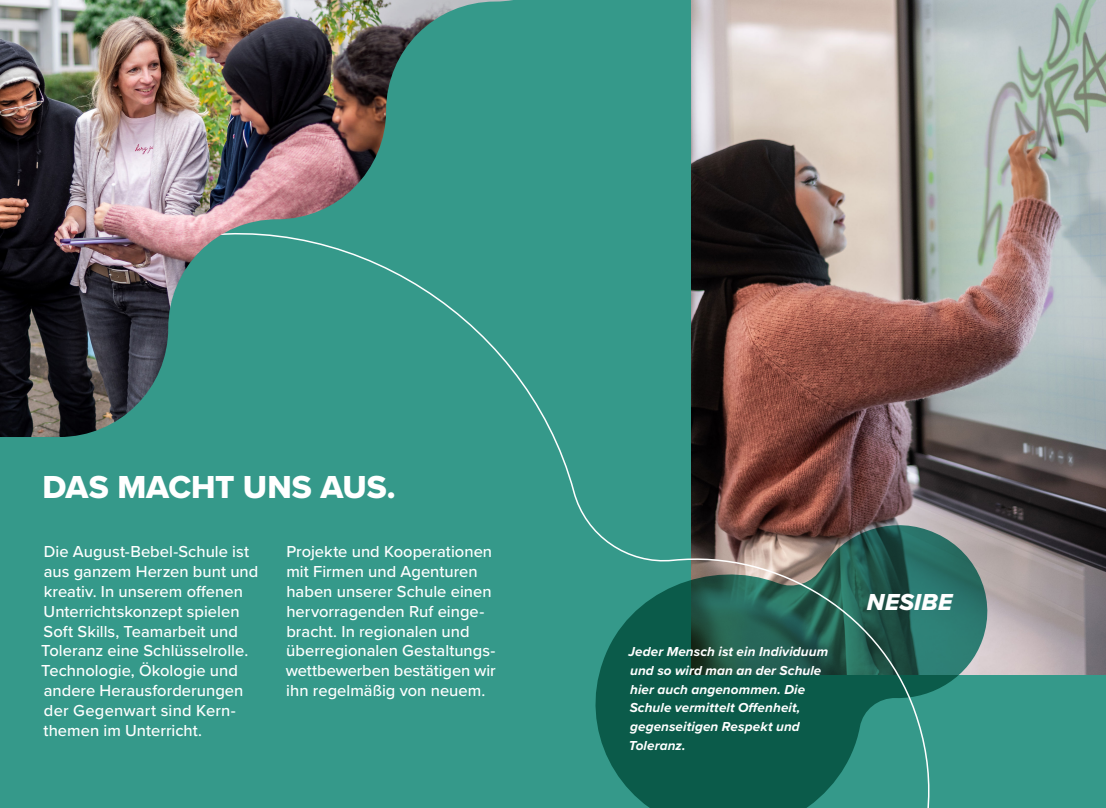
<style>
.page{position:relative;width:1106px;height:808px;background:#35998a}
.page>*{position:absolute;margin:0;border:0;box-sizing:border-box;transform-origin:0 0}
.t1{font:33px "Proxima Nova Extrabld";letter-spacing:-.005em;color:#fff}
.t2{font:24px "Proxima Nova Extrabld It";letter-spacing:.01em;color:#fff}
.Fließtext{font:500 16.5px/19.8px "Proxima Nova";color:#fff}
.Fließtext-2{font:italic 700 13.5px/18.8px "Proxima Nova";letter-spacing:.005em;color:#fff}
</style>
<div class="page">
<img style="left:691px;top:0;width:415px;height:674px">
<svg style="left:956px;top:521px;width:38px;height:156px;background:#759490"></svg>
<svg style="left:513px;top:189px;width:443px;height:619px"></svg>
<img style="left:0;top:0;width:513px;height:437px">
<p class="t1" style="left:43px;top:462px;width:355px">DAS MACHT UNS AUS.</p>
<p class="Fließtext" style="left:41px;top:541px;width:219px">Die August-Bebel-Schule ist aus ganzem Herzen bunt und kreativ. In unserem offenen<br>Unterrichtskonzept spielen<br>Soft Skills, Teamarbeit und<br>Toleranz eine Schlüsselrolle.<br>Technologie, Ökologie und andere Herausforderungen der Gegenwart sind Kern&shy;themen im Unterricht.</p>
<p class="Fließtext" style="left:286px;top:541px;width:211px">Projekte und Kooperationen mit Firmen und Agenturen haben unserer Schule einen hervorragenden Ruf einge&shy;bracht. In regionalen und überregionalen Gestaltungs&shy;wettbewerben bestätigen wir ihn regelmäßig von neuem.</p>
<p class="Fließtext-2" style="left:628px;top:642px;width:201px">Jeder Mensch ist ein Individuum und so wird man an der Schule hier auch angenommen. Die<br>Schule vermittelt Offenheit, gegenseitigen Respekt und<br>Toleranz.</p>
<p class="t2" style="left:867px;top:584px;width:87px">NESIBE</p>
</div>
